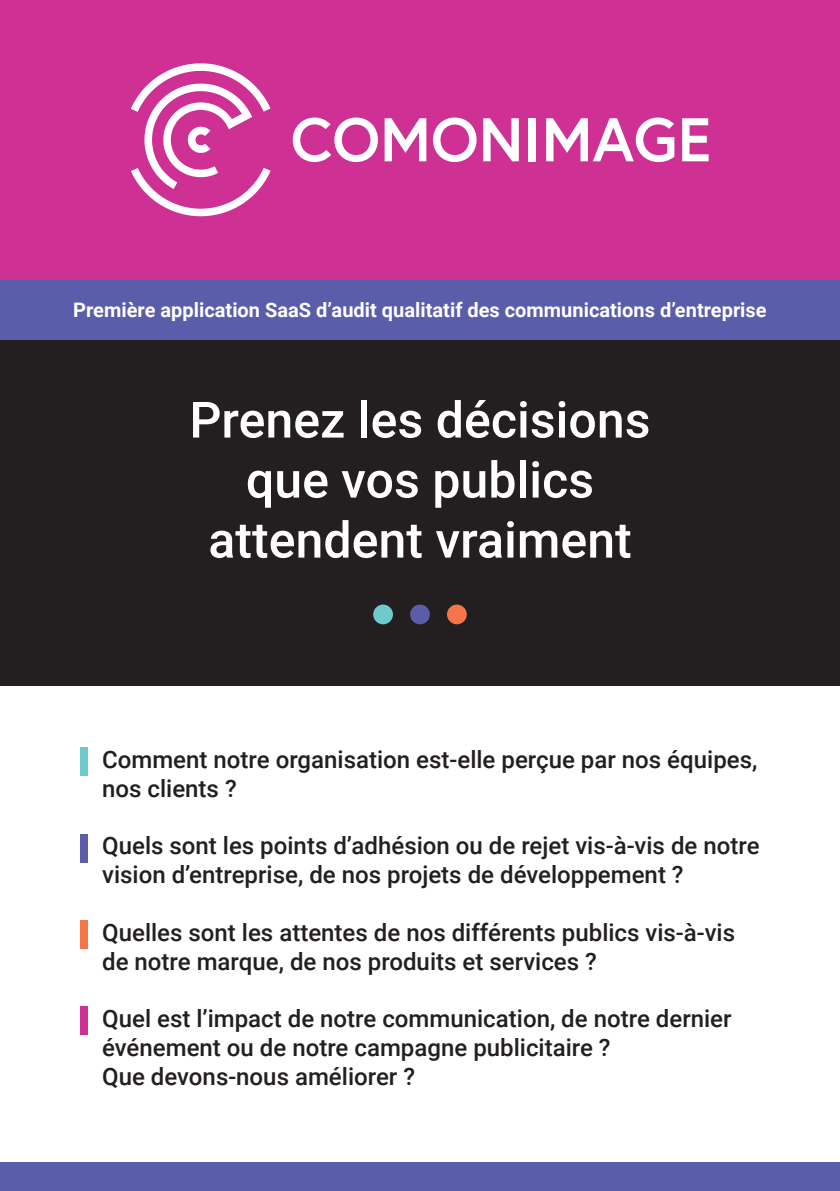
<style>
.page{position:relative;width:840px;height:1191px;background:#fff}
.page>*{position:absolute;margin:0;border:0;box-sizing:border-box;transform-origin:0 0}
.t1{font:500 50px/60px "Roboto";color:#fff;text-align:center}
.t2{font:500 24px/28.8px "Roboto";color:#231f20}
.t3{font:700 20px "Roboto";color:#fff}
</style>
<div class="page">
<div style="left:0;top:251px;width:839px;height:103px;background:#5a5da9"></div>
<div style="left:1px;top:0;width:838px;height:279px;background:#ce3094"></div>
<div style="left:0;top:340px;width:839px;height:346px;background:#231f20"></div>
<svg style="left:292px;top:117px;width:86px;height:45px"></svg>
<svg style="left:384px;top:118px;width:42px;height:43px"></svg>
<svg style="left:433px;top:117px;width:43px;height:45px"></svg>
<svg style="left:483px;top:118px;width:35px;height:43px"></svg>
<div style="left:528px;top:118px;width:8px;height:43px;background:#fff"></div>
<svg style="left:546px;top:117px;width:128px;height:45px"></svg>
<svg style="left:682px;top:118px;width:26px;height:43px"></svg>
<svg style="left:131px;top:63px;width:139px;height:153px"></svg>
<div style="left:0;top:1162px;width:839px;height:29px;background:#5a5da9"></div>
<div style="left:373px;top:604px;width:20px;height:20px;background:#6fcacc;border-radius:50%"></div>
<div style="left:410px;top:604px;width:19px;height:20px;background:#5a5da9;border-radius:50%"></div>
<div style="left:447px;top:604px;width:19px;height:20px;background:#f37548;border-radius:50%"></div>
<div style="left:80px;top:747px;width:8px;height:28px;background:#6fcacc"></div>
<div style="left:80px;top:834px;width:8px;height:28px;background:#5a5da9"></div>
<div style="left:80px;top:920px;width:8px;height:28px;background:#f37548"></div>
<div style="left:80px;top:1006px;width:8px;height:29px;background:#ce3094"></div>
<p class="t3" style="left:73px;top:296px;width:694px">Première application SaaS d’audit qualitatif des communications d’entreprise</p>
<h1 class="t1" style="left:189px;top:388px;width:462px">Prenez les décisions que vos publics attendent vraiment</h1>
<p class="t2" style="left:102px;top:744px;width:656px">Comment notre organisation est-elle perçue par nos équipes, nos clients ?</p>
<p class="t2" style="left:102px;top:830px;width:658px">Quels sont les points d’adhésion ou de rejet vis-à-vis de notre vision d’entreprise, de nos projets de développement ?</p>
<p class="t2" style="left:102px;top:917px;width:634px">Quelles sont les attentes de nos différents publics vis-à-vis de notre marque, de nos produits et services ?</p>
<p class="t2" style="left:102px;top:1003px;width:630px">Quel est l’impact de notre communication, de notre dernier événement ou de notre campagne publicitaire ?<br>Que devons-nous améliorer ?</p>
</div>
